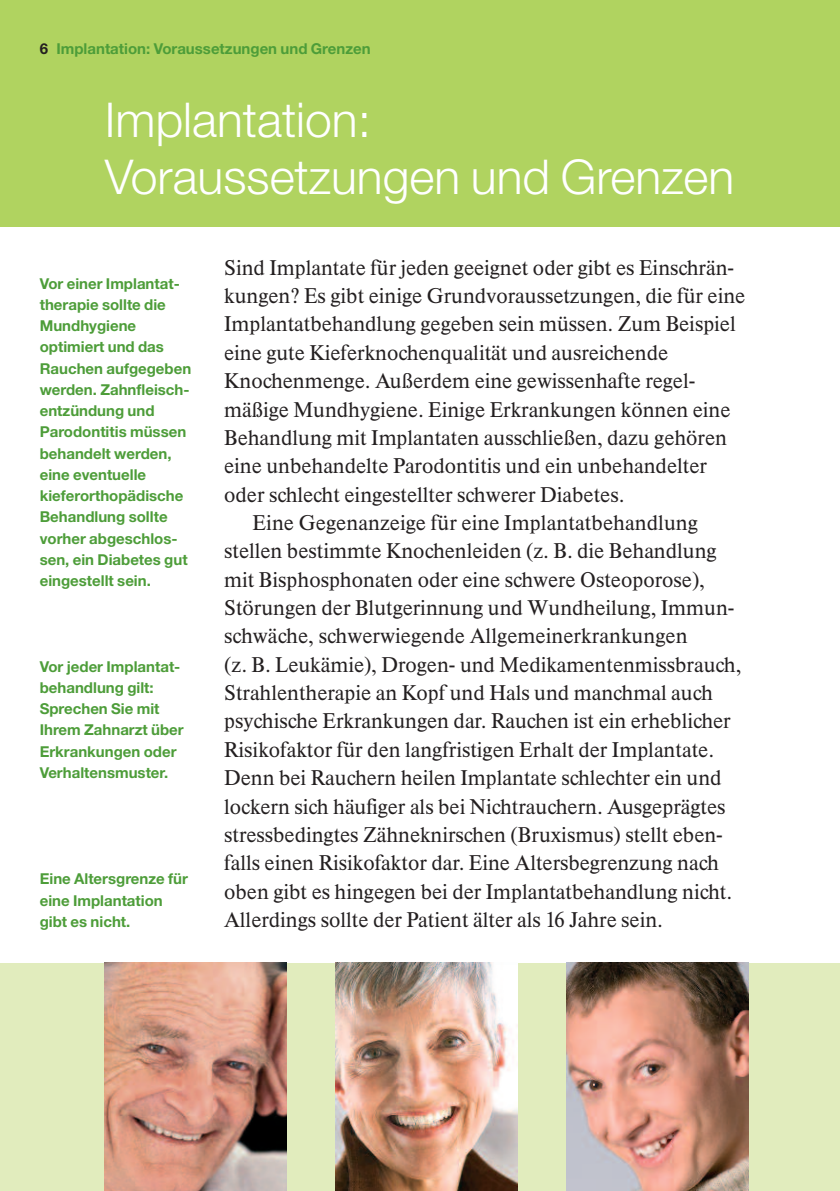
<style>
.page{position:relative;width:840px;height:1191px;background:#fff}
.page>*{position:absolute;margin:0;border:0;box-sizing:border-box;transform-origin:0 0}
.t1{font:300 48px/56.8px "Helvetica Neue";color:#fff}
.t2{font:500 21px "Times BQ";color:#231f20}
.t3{font:700 15px/21.2px "Helvetica Neue";color:#4d9d39}
.s1{color:#231f20}
</style>
<div class="page">
<div style="left:0;top:962px;width:839px;height:229px;background:#e1ecbd"></div>
<div style="left:0;top:0;width:839px;height:227px;background:#b0d360"></div>
<img style="left:335px;top:962px;width:182px;height:229px">
<img style="left:566px;top:962px;width:181px;height:229px">
<img style="left:105px;top:962px;width:181px;height:229px">
<p class="t3" style="left:40px;top:38px;width:332px"><span class="s1">6</span> Implantation: Voraussetzungen und Grenzen</p>
<h1 class="t1" style="left:105px;top:91px;width:630px">Implantation:<br>Voraussetzungen und Grenzen</h1>
<p class="t3" style="left:40px;top:272px;width:153px">Vor einer Implantat&shy;therapie sollte die<br>Mundhygiene optimiert und das<br>Rauchen aufgegeben werden. Zahnfleisch&shy;entzündung und<br>Parodontitis müssen behandelt werden, eine eventuelle kieferorthopädische<br>Behandlung sollte vorher abgeschlos&shy;sen, ein Diabetes gut eingestellt sein.</p>
<p class="t3" style="left:40px;top:655px;width:145px">Vor jeder Implantat&shy;behandlung gilt:<br>Sprechen Sie mit<br>Ihrem Zahnarzt über<br>Erkrankungen oder<br>Verhaltensmuster.</p>
<p class="t3" style="left:40px;top:868px;width:150px">Eine Altersgrenze für eine Implantation gibt es nicht.</p>
<p class="t2" style="left:224px;top:256px;width:511px">Sind Implantate für jeden geeignet oder gibt es Einschrän-</p>
<p class="t2" style="left:224px;top:284px;width:522px">kungen? Es gibt einige Grundvoraussetzungen, die für eine</p>
<p class="t2" style="left:224px;top:313px;width:512px">Implantatbehandlung gegeben sein müssen. Zum Beispiel</p>
<p class="t2" style="left:224px;top:341px;width:445px">eine gute Kieferknochenqualität und ausreichende</p>
<p class="t2" style="left:224px;top:369px;width:472px">Knochenmenge. Außerdem eine gewissenhafte regel-</p>
<p class="t2" style="left:224px;top:398px;width:507px">mäßige Mundhygiene. Einige Erkrankungen können eine</p>
<p class="t2" style="left:224px;top:426px;width:504px">Behandlung mit Implantaten ausschließen, dazu gehören</p>
<p class="t2" style="left:224px;top:454px;width:484px">eine unbehandelte Parodontitis und ein unbehandelter</p>
<p class="t2" style="left:224px;top:483px;width:401px">oder schlecht eingestellter schwerer Diabetes.</p>
<p class="t2" style="left:252px;top:511px;width:446px">Eine Gegenanzeige für eine Implantatbehandlung</p>
<p class="t2" style="left:224px;top:539px;width:493px">stellen bestimmte Knochenleiden (z. B. die Behandlung</p>
<p class="t2" style="left:224px;top:568px;width:481px">mit Bisphosphonaten oder eine schwere Osteoporose),</p>
<p class="t2" style="left:224px;top:596px;width:511px">Störungen der Blutgerinnung und Wundheilung, Immun-</p>
<p class="t2" style="left:224px;top:624px;width:464px">schwäche, schwerwiegende Allgemeinerkrankungen</p>
<p class="t2" style="left:224px;top:653px;width:518px">(z. B. Leukämie), Drogen- und Medikamentenmissbrauch,</p>
<p class="t2" style="left:224px;top:681px;width:490px">Strahlentherapie an Kopf und Hals und manchmal auch</p>
<p class="t2" style="left:224px;top:710px;width:507px">psychische Erkrankungen dar. Rauchen ist ein erheblicher</p>
<p class="t2" style="left:224px;top:738px;width:491px">Risikofaktor für den langfristigen Erhalt der Implantate.</p>
<p class="t2" style="left:224px;top:766px;width:498px">Denn bei Rauchern heilen Implantate schlechter ein und</p>
<p class="t2" style="left:224px;top:795px;width:502px">lockern sich häufiger als bei Nichtrauchern. Ausgeprägtes</p>
<p class="t2" style="left:224px;top:823px;width:500px">stressbedingtes Zähneknirschen (Bruxismus) stellt eben-</p>
<p class="t2" style="left:224px;top:851px;width:496px">falls einen Risikofaktor dar. Eine Altersbegrenzung nach</p>
<p class="t2" style="left:224px;top:880px;width:509px">oben gibt es hingegen bei der Implantatbehandlung nicht.</p>
<p class="t2" style="left:224px;top:908px;width:440px">Allerdings sollte der Patient älter als 16 Jahre sein.</p>
</div>
